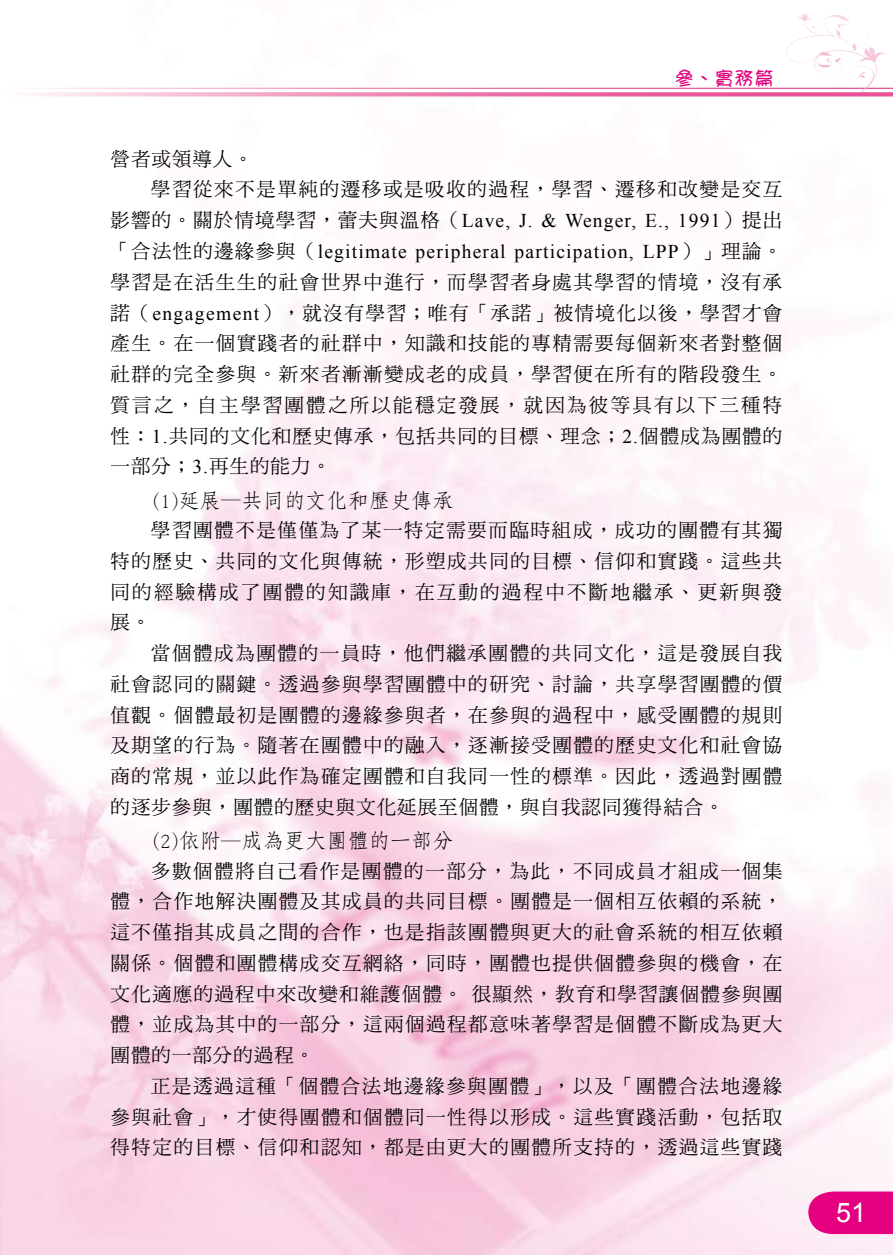
<style>
.page{position:relative;width:893px;height:1255px;background:#fff}
.page>*{position:absolute;margin:0;border:0;box-sizing:border-box;transform-origin:0 0}
.t1{font:27px "Arial";color:#fff}
.t2{font:21px "DF Fang Song Std W4";letter-spacing:.01em;color:#000}
.t3{font:19.5px/30.8px "DF Ming Std W5";letter-spacing:.08em;color:#000;text-align:justify}
.t4{font:19.5px/30.8px "Times New Roman";letter-spacing:.06em;color:#000}
.t5{font:19.5px "DF Girl W5 HK BF";color:#e4007f}
.s1{font-family:"DF Ming Std W5"}
.s2{font-family:"Times New Roman"}
.s3{font-family:"DF Ming Std W5";font-size:19.5px}
</style>
<div class="page">
<img style="left:1px;top:87px;width:892px;height:1167px">
<svg style="left:0;top:725px;width:1px;height:529px"></svg>
<svg style="left:808px;top:1191px;width:85px;height:42px;background:#e51187"></svg>
<svg style="left:1px;top:92px;width:892px;height:4px;background:#ef91bc"></svg>
<hr style="left:0;top:88px;width:893px;height:1px;background:#fff">
<svg style="left:783px;top:10px;width:103px;height:83px"></svg>
<p class="t5" style="left:674px;top:68px;width:101px">參、實務篇</p>
<p class="t3" style="left:151px;top:143px;width:633px;text-indent:-40px">營者或領導人。<br>學習從來不是單純的遷移或是吸收的過程，學習、遷移和改變是交互</p>
<p class="t4" style="left:111px;top:205px;width:673px"><span class="s1">影響的。關於情境學習，蕾夫與溫格（</span>Lave, J. &amp; Wenger, E., 1991<span class="s1">）提出「合法性的邊緣參與（</span>legitimate peripheral participation, LPP<span class="s1">）」理論。</span></p>
<p class="t3" style="left:111px;top:266px;width:673px">學習是在活生生的社會世界中進行，而學習者身處其學習的情境，沒有承諾（<span class="s2">engagement</span>），就沒有學習；唯有「承諾」被情境化以後，學習才會產生。在一個實踐者的社群中，知識和技能的專精需要每個新來者對整個社群的完全參與。新來者漸漸變成老的成員，學習便在所有的階段發生。質言之，自主學習團體之所以能穩定發展，就因為彼等具有以下三種特性：<span class="s2">1.</span>共同的文化和歷史傳承，包括共同的目標、理念；<span class="s2">2.</span>個體成為團體的一部分；<span class="s2">3.</span>再生的能力。</p>
<p class="t2" style="left:153px;top:488px;width:302px">(1)延展<span class="s3">─</span>共同的文化和歷史傳承</p>
<p class="t3" style="left:111px;top:514px;width:673px;text-indent:40px">學習團體不是僅僅為了某一特定需要而臨時組成，成功的團體有其獨特的歷史、共同的文化與傳統，形塑成共同的目標、信仰和實踐。這些共同的經驗構成了團體的知識庫，在互動的過程中不斷地繼承、更新與發展。</p>
<p class="t3" style="left:111px;top:637px;width:673px;text-indent:40px">當個體成為團體的一員時，他們繼承團體的共同文化，這是發展自我社會認同的關鍵。透過參與學習團體中的研究、討論，共享學習團體的價值觀。個體最初是團體的邊緣參與者，在參與的過程中，感受團體的規則及期望的行為。隨著在團體中的融入，逐漸接受團體的歷史文化和社會協商的常規，並以此作為確定團體和自我同一性的標準。因此，透過對團體的逐步參與，團體的歷史與文化延展至個體，與自我認同獲得結合。</p>
<p class="t2" style="left:153px;top:829px;width:302px">(2)依附<span class="s3">─</span>成為更大團體的一部分</p>
<p class="t3" style="left:111px;top:854px;width:673px;text-indent:40px">多數個體將自己看作是團體的一部分，為此，不同成員才組成一個集體，合作地解決團體及其成員的共同目標。團體是一個相互依賴的系統，這不僅指其成員之間的合作，也是指該團體與更大的社會系統的相互依賴關係。個體和團體構成交互網絡，同時，團體也提供個體參與的機會，在文化適應的過程中來改變和維護個體。很顯然，教育和學習讓個體參與團體，並成為其中的一部分，這兩個過程都意味著學習是個體不斷成為更大團體的一部分的過程。</p>
<p class="t3" style="left:111px;top:1070px;width:673px;text-indent:40px">正是透過這種「個體合法地邊緣參與團體」，以及「團體合法地邊緣參與社會」，才使得團體和個體同一性得以形成。這些實踐活動，包括取得特定的目標、信仰和認知，都是由更大的團體所支持的，透過這些實踐</p>
<h1 class="t1" style="left:836px;top:1194px;width:32px">51</h1>
</div>
